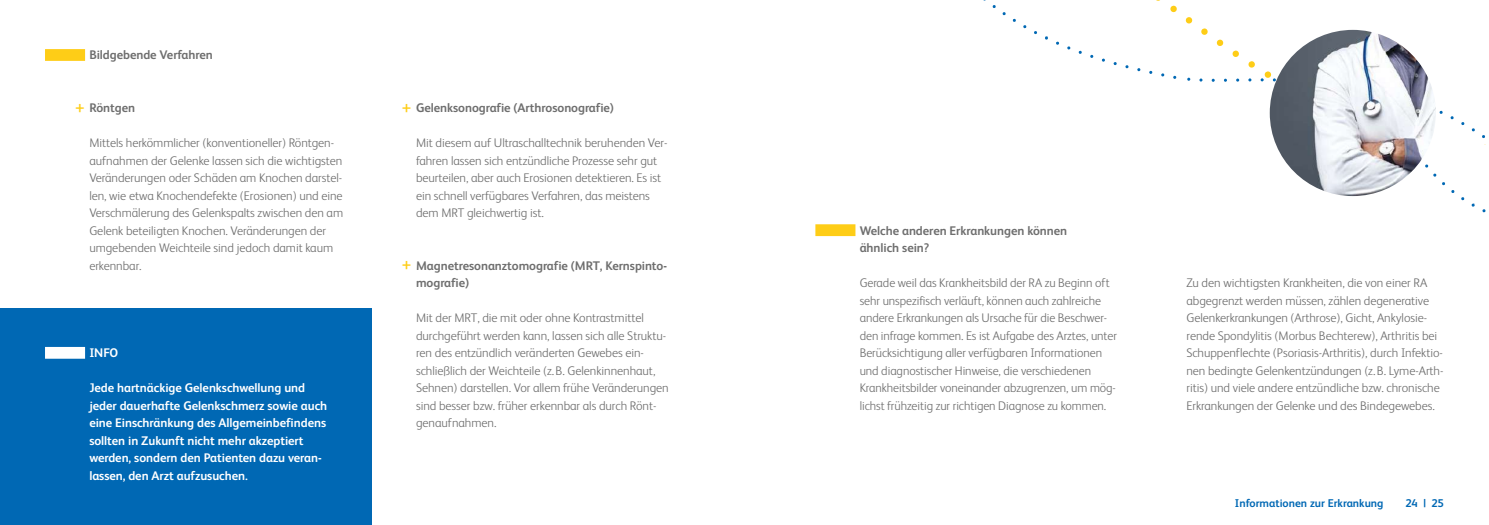
<style>
.page{position:relative;width:1489px;height:525px;background:#fff}
.page>*{position:absolute;margin:0;border:0;box-sizing:border-box;transform-origin:0 0}
.t1{font:300 12.5px/17.5px "FS Albert";letter-spacing:-.005em;color:#6e6e6e}
.t2{font:700 12.5px/17.5px "FS Albert";letter-spacing:-.005em;color:#fff}
.t3{font:700 12.5px/17.5px "FS Albert";letter-spacing:-.005em;color:#6e6e6e}
.t4{font:700 11.25px "FS Albert";color:#0068b4}
.s1{font-weight:400;font-size:18.75px;color:#fecd17}
</style>
<div class="page">
<div style="left:0;top:308px;width:372px;height:216px;background:#0068b4"></div>
<div style="left:45px;top:49px;width:40px;height:12px;background:#fecd17"></div>
<div style="left:815px;top:224px;width:40px;height:12px;background:#fecd17"></div>
<svg style="left:1232px;top:50px;width:7px;height:7px"></svg>
<svg style="left:1185px;top:17px;width:7px;height:7px"></svg>
<svg style="left:1170px;top:6px;width:7px;height:7px"></svg>
<svg style="left:1201px;top:28px;width:6px;height:7px"></svg>
<svg style="left:1216px;top:39px;width:7px;height:7px"></svg>
<svg style="left:1433px;top:173px;width:11px;height:12px"></svg>
<svg style="left:1248px;top:61px;width:28px;height:21px"></svg>
<svg style="left:1067px;top:46px;width:3px;height:4px"></svg>
<svg style="left:1161px;top:73px;width:3px;height:4px"></svg>
<img style="left:1269px;top:30px;width:166px;height:166px;border-radius:83px">
<div style="left:45px;top:347px;width:40px;height:11px;background:#fff"></div>
<p class="t3" style="left:89px;top:46px;width:125px">Bildgebende Verfahren</p>
<p class="t3" style="left:75px;top:99px;width:61px"><span class="s1">+</span> Röntgen</p>
<p class="t1" style="left:89px;top:134px;width:255px">Mittels herkömmlicher (konventioneller) Röntgen&shy;aufnahmen der Gelenke lassen sich die wichtigsten Veränderungen oder Schäden am Knochen darstel&shy;len, wie etwa Knochendefekte (Erosionen) und eine Verschmälerung des Gelenkspalts zwischen den am Gelenk beteiligten Knochen. Veränderungen der umgebenden Weichteile sind jedoch damit kaum erkennbar.</p>
<p class="t2" style="left:89px;top:344px;width:30px">INFO</p>
<p class="t2" style="left:89px;top:379px;width:239px">Jede hartnäckige Gelenkschwellung und jeder dauerhafte Gelenkschmerz sowie auch eine Einschränkung des Allgemeinbefindens sollten in Zukunft nicht mehr akzeptiert werden, sondern den Patienten dazu veran&shy;lassen, den Arzt aufzusuchen.</p>
<p class="t3" style="left:402px;top:99px;width:214px"><span class="s1">+</span> Gelenksonografie (Arthrosonografie)</p>
<p class="t1" style="left:416px;top:134px;width:253px">Mit diesem auf Ultraschalltechnik beruhenden Ver&shy;fahren lassen sich entzündliche Prozesse sehr gut beurteilen, aber auch Erosionen detektieren. Es ist ein schnell verfügbares Verfahren, das meistens dem MRT gleichwertig ist.</p>
<p class="t3" style="left:416px;top:256px;width:252px;text-indent:-14px"><span class="s1">+</span> Magnetresonanztomografie (MRT, Kernspinto&shy;mografie)</p>
<p class="t1" style="left:416px;top:309px;width:254px">Mit der MRT, die mit oder ohne Kontrastmittel durchgeführt werden kann, lassen sich alle Struktu&shy;ren des entzündlich veränderten Gewebes ein&shy;schließlich der Weichteile (z.B. Gelenkinnenhaut, Sehnen) darstellen. Vor allem frühe Veränderungen sind besser bzw. früher erkennbar als durch Rönt&shy;genaufnahmen.</p>
<p class="t3" style="left:859px;top:221px;width:209px">Welche anderen Erkrankungen können ähnlich sein?</p>
<p class="t1" style="left:859px;top:274px;width:259px">Gerade weil das Krankheitsbild der RA zu Beginn oft sehr unspezifisch verläuft, können auch zahlreiche andere Erkrankungen als Ursache für die Beschwer&shy;den infrage kommen. Es ist Aufgabe des Arztes, unter Berücksichtigung aller verfügbaren Informationen und diagnostischer Hinweise, die verschiedenen Krankheitsbilder voneinander abzugrenzen, um mög&shy;lichst frühzeitig zur richtigen Diagnose zu kommen.</p>
<p class="t1" style="left:1186px;top:274px;width:258px">Zu den wichtigsten Krankheiten, die von einer RA abgegrenzt werden müssen, zählen degenerative Gelenkerkrankungen (Arthrose), Gicht, Ankylosie&shy;rende Spondylitis (Morbus Bechterew), Arthritis bei Schuppenflechte (Psoriasis-Arthritis), durch Infektio&shy;nen bedingte Gelenkentzündungen (z.B. Lyme-Arth&shy;ritis) und viele andere entzündliche bzw. chronische Erkrankungen der Gelenke und des Bindegewebes.</p>
<p class="t4" style="left:1234px;top:496px;width:150px">Informationen zur Erkrankung</p>
<p class="t4" style="left:1405px;top:496px;width:40px">24 | 25</p>
</div>
